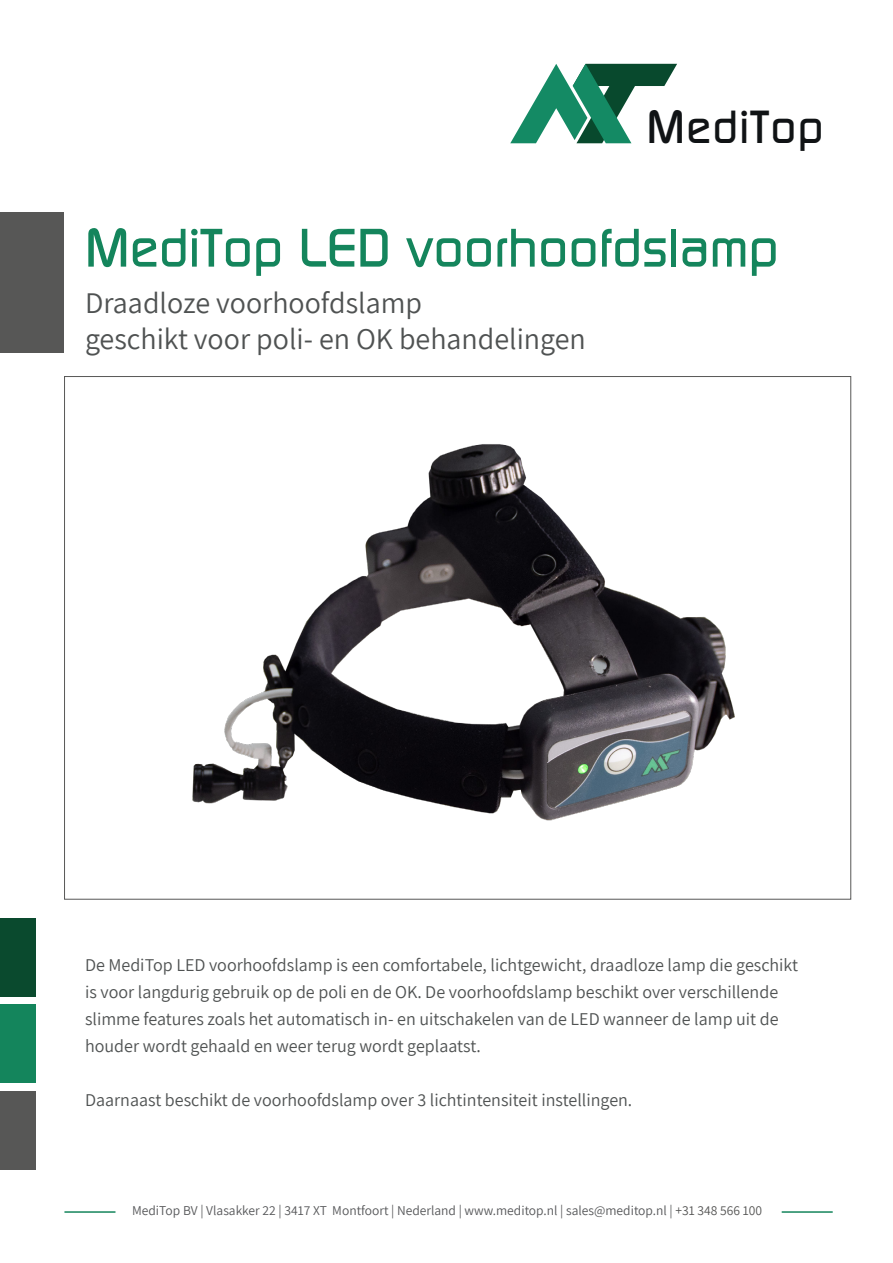
<style>
.page{position:relative;width:893px;height:1263px;background:#fff}
.page>*{position:absolute;margin:0;border:0;box-sizing:border-box;transform-origin:0 0}
.t1{font:500 54px "Continuum";color:#14855c}
.t2{font:500 46.35px "Continuum";letter-spacing:.025em;color:#101315}
.t3{font:30px/36px "Assistant";color:#4f5252}
.t4{font:18px/27px "Assistant";color:#4f5252}
.t5{font:13.5px "Assistant";color:#57585a}
.s1{color:#575756}
</style>
<div class="page">
<div style="left:0;top:918px;width:35px;height:78px;background:#0a4a2e"></div>
<div style="left:0;top:1005px;width:35px;height:78px;background:#14855c"></div>
<div style="left:0;top:1091px;width:35px;height:78px;background:#575756"></div>
<svg style="left:510px;top:64px;width:167px;height:79px"></svg>
<div style="left:0;top:213px;width:64px;height:140px;background:#575756"></div>
<img style="left:192px;top:444px;width:543px;height:377px">
<hr style="left:64px;top:1211px;width:769px;height:2px;background:#14855c">
<div style="left:115px;top:1199px;width:667px;height:23px;background:#fff"></div>
<p class="t2" style="left:647px;top:97px;width:178px">MediTop</p>
<p class="t1" style="left:85px;top:213px;width:695px">MediTop LED voorhoofdslamp</p>
<p class="t3" style="left:85px;top:284px;width:502px">Draadloze voorhoofdslamp<br>geschikt voor poli- en OK behandelingen</p>
<p class="t4" style="left:85px;top:950px;width:714px">De MediTop LED voorhoofdslamp is een comfortabele, lichtgewicht, draadloze lamp die geschikt is voor langdurig gebruik op de poli en de OK. De voorhoofdslamp beschikt over verschillende slimme features zoals het automatisch in- en uitschakelen van de LED wanneer de lamp uit de houder wordt gehaald en weer terug wordt geplaatst.</p>
<p class="t4" style="left:85px;top:1085px;width:549px">Daarnaast beschikt de voorhoofdslamp over 3 lichtintensiteit instellingen.</p>
<p class="t5" style="left:132px;top:1201px;width:631px">MediTop BV | Vlasakker 22 | 3417 XT Montfoort | Nederland | www.meditop.nl | sales@meditop.nl | <span class="s1">+31 348 566 100</span></p>
</div>
